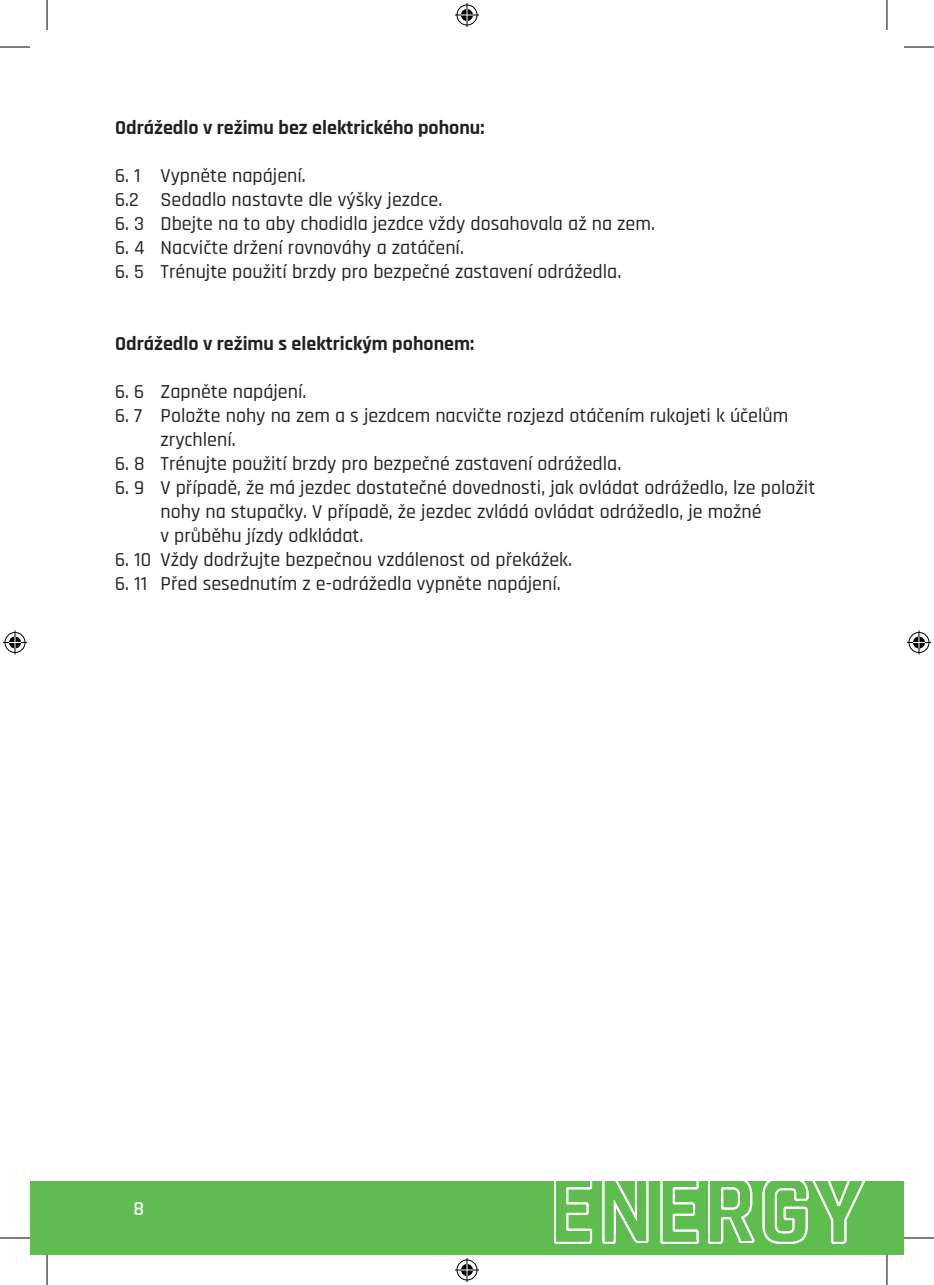
<style>
.page{position:relative;width:934px;height:1285px;background:#fff}
.page>*{position:absolute;margin:0;border:0;box-sizing:border-box;transform-origin:0 0}
.t1{font:500 20px/24px "Rajdhani";color:#231f20}
.t2{font:700 20px "Rajdhani";color:#231f20}
.t3{font:600 20px "Rajdhani";color:#fff}
</style>
<div class="page">
<div style="left:30px;top:1181px;width:873px;height:74px;background:#5fbc4f"></div>
<svg style="left:554px;top:1181px;width:39px;height:63px"></svg>
<svg style="left:602px;top:1181px;width:47px;height:63px"></svg>
<svg style="left:660px;top:1181px;width:39px;height:63px"></svg>
<svg style="left:708px;top:1181px;width:45px;height:63px"></svg>
<svg style="left:762px;top:1181px;width:103px;height:63px"></svg>
<hr style="left:0;top:47px;width:30px;height:1px;background:#000">
<hr style="left:903px;top:47px;width:30px;height:1px;background:#000">
<hr style="left:0;top:1237px;width:30px;height:1px;background:#000">
<hr style="left:903px;top:1237px;width:30px;height:1px;background:#000">
<hr style="left:47px;top:0;width:1px;height:30px;background:#000">
<hr style="left:47px;top:1255px;width:1px;height:30px;background:#000">
<hr style="left:886px;top:0;width:1px;height:30px;background:#000">
<hr style="left:886px;top:1255px;width:1px;height:30px;background:#000">
<svg style="left:455px;top:3px;width:24px;height:24px"></svg>
<svg style="left:455px;top:1258px;width:24px;height:24px"></svg>
<svg style="left:3px;top:630px;width:24px;height:24px"></svg>
<svg style="left:907px;top:630px;width:23px;height:24px"></svg>
<p class="t2" style="left:115px;top:115px;width:370px">Odrážedlo v režimu bez elektrického pohonu:</p>
<p class="t1" style="left:115px;top:164px;width:328px">6. 1 Vypněte napájení.<br>6.2 Sedadlo nastavte dle výšky jezdce.</p>
<p class="t1" style="left:115px;top:212px;width:541px">6. 3 Dbejte na to aby chodidla jezdce vždy dosahovala až na zem.</p>
<p class="t1" style="left:115px;top:236px;width:350px">6. 4 Nacvičte držení rovnováhy a zatáčení.</p>
<p class="t1" style="left:115px;top:260px;width:507px">6. 5 Trénujte použití brzdy pro bezpečné zastavení odrážedla.</p>
<p class="t2" style="left:115px;top:331px;width:360px">Odrážedlo v režimu s elektrickým pohonem:</p>
<p class="t1" style="left:115px;top:380px;width:193px">6. 6 Zapněte napájení.</p>
<p class="t1" style="left:160px;top:404px;width:629px;text-indent:-45px">6. 7 Položte nohy na zem a s jezdcem nacvičte rozjezd otáčením rukojeti k účelům zrychlení.</p>
<p class="t1" style="left:115px;top:452px;width:507px">6. 8 Trénujte použití brzdy pro bezpečné zastavení odrážedla.</p>
<p class="t1" style="left:160px;top:476px;width:656px;text-indent:-45px">6. 9 V případě, že má jezdec dostatečné dovednosti, jak ovládat odrážedlo, lze položit nohy na stupačky. V případě, že jezdec zvládá ovládat odrážedlo, je možné<br>v průběhu jízdy odkládat.</p>
<p class="t1" style="left:115px;top:548px;width:458px">6. 10 Vždy dodržujte bezpečnou vzdálenost od překážek.</p>
<p class="t1" style="left:115px;top:572px;width:447px">6. 11 Před sesednutím z e-odrážedla vypněte napájení.</p>
<p class="t3" style="left:133px;top:1197px;width:12px">8</p>
</div>
